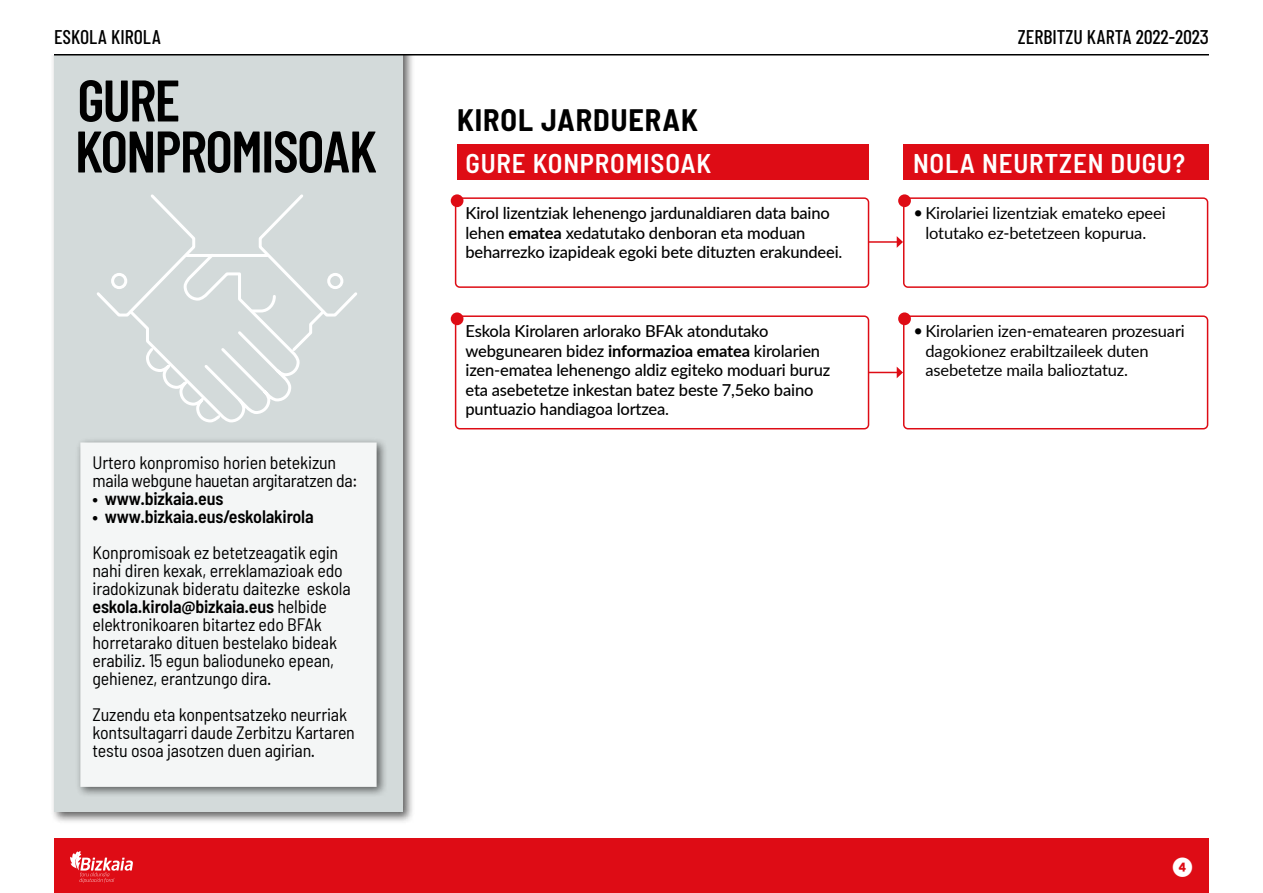
<style>
.page{position:relative;width:1263px;height:893px;background:#fff}
.page>*{position:absolute;margin:0;border:0;box-sizing:border-box;transform-origin:0 0}
.t1{font:600 58.5px/51px "Barlow Condensed";letter-spacing:-.025em;color:#000}
.t2{font:700 semi-condensed 30.3px "Barlow";letter-spacing:.03em;color:#000}
.t3{font:600 semi-condensed 27px "Barlow";letter-spacing:.03em;color:#fff}
.t4{font:500 19.8px "Barlow Condensed";color:#000}
.t5{font:semi-condensed 18px/18px "Barlow";letter-spacing:-.01em;color:#000}
.t6{font:600 semi-condensed 18px "Barlow";letter-spacing:-.01em;color:#000}
.t7{font:800 18px "Lato";color:#fff}
.t8{font:500 16.5px/19.5px "Lato";letter-spacing:-.01em;color:#000}
.t9{font:16.5px/19.5px "Lato";letter-spacing:-.01em;color:#000;text-align:center}
.s1{font-weight:600}
.s2{font-weight:700}
</style>
<div class="page">
<div style="left:50px;top:0;width:366px;height:824px;background:#000;opacity:.62"></div>
<div style="left:54px;top:0;width:349px;height:812px;background:#d3dada"></div>
<div style="left:0;top:0;width:451px;height:54px;background:#fff"></div>
<div style="left:457px;top:145px;width:411px;height:35px;background:#de0c15"></div>
<div style="left:903px;top:145px;width:306px;height:35px;background:#de0c15"></div>
<hr style="left:54px;top:54px;width:1155px;height:2px;background:#000">
<div style="left:54px;top:839px;width:1155px;height:54px;background:#de0c15"></div>
<svg style="left:70px;top:851px;width:63px;height:32px"></svg>
<div style="left:75px;top:437px;width:313px;height:361px;background:#000;opacity:.76"></div>
<div style="left:80px;top:442px;width:297px;height:345px;background:#f4f6f6;border:2px solid #fff"></div>
<svg style="left:97px;top:194px;width:260px;height:229px"></svg>
<div style="left:111px;top:273px;width:16px;height:16px;border:3px solid #fff;border-radius:50%"></div>
<div style="left:327px;top:273px;width:16px;height:16px;border:3px solid #fff;border-radius:50%"></div>
<div style="left:455px;top:197px;width:414px;height:91px;border:2px solid #de0c15;border-radius:4px"></div>
<div style="left:455px;top:315px;width:414px;height:114px;border:2px solid #de0c15;border-radius:4px"></div>
<div style="left:903px;top:197px;width:305px;height:91px;border:2px solid #de0c15;border-radius:4px"></div>
<div style="left:903px;top:315px;width:305px;height:114px;border:2px solid #de0c15;border-radius:4px"></div>
<div style="left:898px;top:194px;width:13px;height:13px;background:#de0c15;border-radius:50%"></div>
<div style="left:898px;top:312px;width:13px;height:13px;background:#de0c15;border-radius:50%"></div>
<div style="left:451px;top:194px;width:12px;height:13px;background:#de0c15;border-radius:50%"></div>
<div style="left:451px;top:312px;width:12px;height:13px;background:#de0c15;border-radius:50%"></div>
<hr style="left:868px;top:241px;width:29px;height:2px;background:#de0c15">
<svg style="left:897px;top:236px;width:6px;height:12px"></svg>
<svg style="left:868px;top:367px;width:35px;height:11px"></svg>
<p class="t4" style="left:54px;top:25px;width:108px">ESKOLA KIROLA</p>
<p class="t4" style="left:1018px;top:25px;width:193px">ZERBITZU KARTA 2022-2023</p>
<h1 class="t1" style="left:75px;top:73px;width:303px">GURE<br>KONPROMISOAK</h1>
<p class="t5" style="left:92px;top:453px;width:266px">Urtero konpromiso horien betekizun maila webgune hauetan argitaratzen da:</p>
<p class="t6" style="left:92px;top:487px;width:132px">• www.bizkaia.eus</p>
<p class="t6" style="left:92px;top:505px;width:223px">• www.bizkaia.eus/eskolakirola</p>
<p class="t5" style="left:92px;top:543px;width:260px">Konpromisoak ez betetzeagatik egin nahi diren kexak, erreklamazioak edo iradokizunak bideratu daitezke eskola <span class="s1">eskola.kirola@bizkaia.eus</span> helbide elektronikoaren bitartez edo BFAk horretarako dituen bestelako bideak erabiliz. 15 egun balioduneko epean, gehienez, erantzungo dira.</p>
<p class="t5" style="left:92px;top:705px;width:264px">Zuzendu eta konpentsatzeko neurriak kontsultagarri daude Zerbitzu Kartaren testu osoa jasotzen duen agirian.</p>
<h2 class="t2" style="left:457px;top:101px;width:243px">KIROL JARDUERAK</h2>
<h3 class="t3" style="left:466px;top:146px;width:247px">GURE KONPROMISOAK</h3>
<h3 class="t3" style="left:913px;top:146px;width:274px">NOLA NEURTZEN DUGU?</h3>
<p class="t8" style="left:465px;top:203px;width:378px">Kirol lizentziak lehenengo jardunaldiaren data baino lehen <span class="s2">ematea</span> xedatutako denboran eta moduan beharrezko izapideak egoki bete dituzten erakundeei.</p>
<p class="t8" style="left:465px;top:321px;width:366px">Eskola Kirolaren arlorako BFAk atondutako webgunearen bidez <span class="s2">informazioa ematea</span> kirolarien izen-ematea lehenengo aldiz egiteko moduari buruz eta asebetetze inkestan batez beste 7,5eko baino puntuazio handiagoa lortzea.</p>
<p class="t9" style="left:913px;top:203px;width:254px">• Kirolariei lizentziak emateko epeei lotutako ez-betetzeen kopurua.</p>
<p class="t9" style="left:925px;top:321px;width:261px;text-align:left;text-indent:-12px">• Kirolarien izen-ematearen prozesuari dagokionez erabiltzaileek duten asebetetze maila balioztatuz.</p>
<p class="t7" style="left:1172px;top:853px;width:22px">❹</p>
</div>
